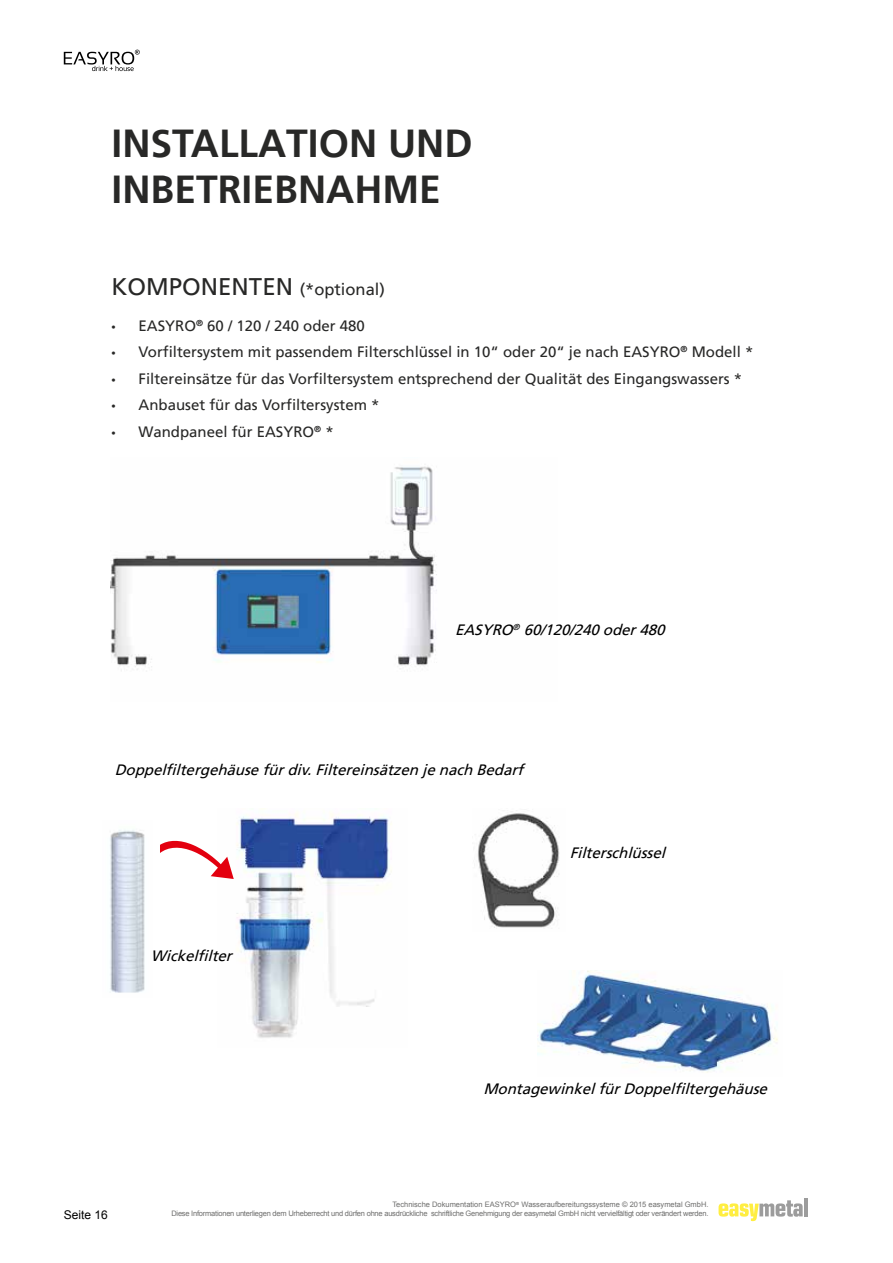
<style>
.page{position:relative;width:893px;height:1263px;background:#fff}
.page>*{position:absolute;margin:0;border:0;box-sizing:border-box;transform-origin:0 0}
.t1{font:700 39px/46.2px "Frutiger LT";color:#282827}
.t2{font:24px "Frutiger LT";color:#282827}
.t3{font:15px "Frutiger LT";color:#282827}
.t4{font:italic 15px "Frutiger LT";color:#000}
.t5{font:12px "Arial";color:#000}
.t6{font:7.5px/9px "Arial";letter-spacing:-.03em;color:#6f6f6e;text-align:right}
.s1{font-size:16.5px}
.s2{font-family:"Myriad Pro"}
</style>
<div class="page">
<svg style="left:718px;top:1200px;width:85px;height:21px"></svg>
<hr style="left:804px;top:1198px;width:4px;height:18px;background:#9c9c9c">
<svg style="left:64px;top:50px;width:76px;height:21px"></svg>
<img style="left:111px;top:466px;width:326px;height:205px">
<img style="left:236px;top:813px;width:156px;height:225px">
<img style="left:110px;top:830px;width:35px;height:163px">
<svg style="left:160px;top:840px;width:74px;height:39px"></svg>
<img style="left:477px;top:813px;width:82px;height:115px">
<img style="left:537px;top:970px;width:241px;height:103px">
<h1 class="t1" style="left:112px;top:120px;width:362px">INSTALLATION UND<br>INBETRIEBNAHME</h1>
<h2 class="t2" style="left:112px;top:272px;width:275px">KOMPONENTEN <span class="s1">(*optional)</span></h2>
<p class="t3" style="left:112px;top:317px;width:255px"><span class="s2">•</span> EASYRO<sup>®</sup> 60 / 120 / 240 oder 480</p>
<p class="t3" style="left:112px;top:343px;width:643px"><span class="s2">•</span> Vorfiltersystem mit passendem Filterschlüssel in 10“ oder 20“ je nach EASYRO<sup>®</sup> Modell *</p>
<p class="t3" style="left:112px;top:370px;width:632px"><span class="s2">•</span> Filtereinsätze für das Vorfiltersystem entsprechend der Qualität des Eingangswassers *</p>
<p class="t3" style="left:112px;top:396px;width:270px"><span class="s2">•</span> Anbauset für das Vorfiltersystem *</p>
<p class="t3" style="left:112px;top:423px;width:224px"><span class="s2">•</span> Wandpaneel für EASYRO<sup>®</sup> *</p>
<p class="t4" style="left:455px;top:621px;width:216px">EASYRO<sup>®</sup> 60/120/240oder480</p>
<p class="t4" style="left:115px;top:761px;width:414px">Doppelfiltergehäusefürdiv.Filtereinsätzen jenach Bedarf</p>
<p class="t4" style="left:151px;top:947px;width:87px">Wickelfilter</p>
<p class="t4" style="left:570px;top:844px;width:101px">Filterschlüssel</p>
<p class="t4" style="left:483px;top:1080px;width:290px">MontagewinkelfürDoppelfiltergehäuse</p>
<p class="t5" style="left:64px;top:1207px;width:46px">Seite 16</p>
<p class="t6" style="left:171px;top:1200px;width:539px">Technische Dokumentation EASYRO<sup>®</sup> Wasseraufbereitungssysteme © 2015 easymetal GmbH.<br>Diese Informationen unterliegen dem Urheberrecht und dürfen ohne ausdrückliche schriftliche Genehmigung der easymetal GmbH nicht vervielfältigt oder verändert werden.</p>
</div>
